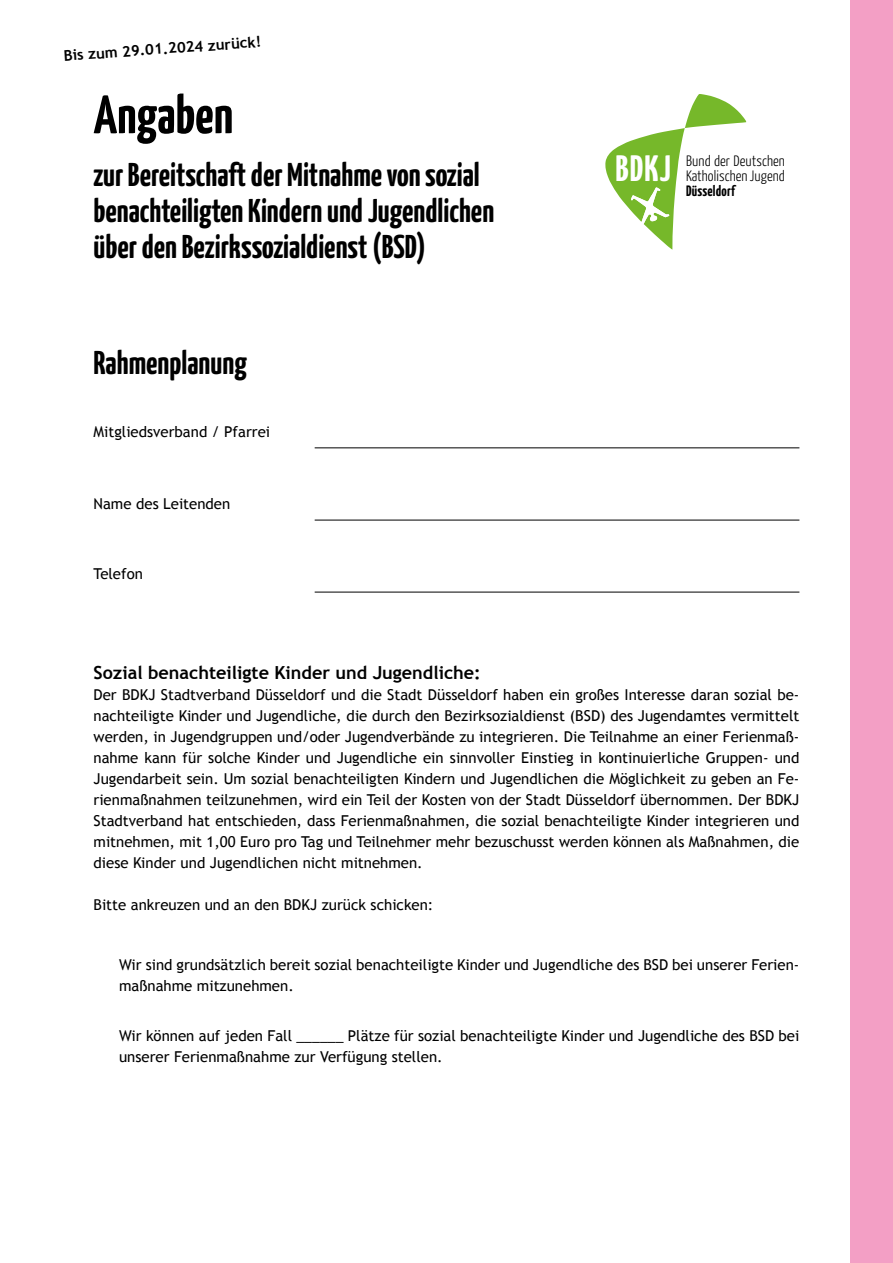
<style>
.page{position:relative;width:893px;height:1263px;background:#fff}
.page>*{position:absolute;margin:0;border:0;box-sizing:border-box;transform-origin:0 0}
.t1{font:700 54px "Yanone Kaffeesatz";color:#000}
.t2{font:700 36.75px "Yanone Kaffeesatz";color:#fff}
.t3{font:700 33px/36px "Yanone Kaffeesatz";color:#000}
.t4{font:700 18px "Trebuchet MS";color:#000}
.t5{font:15px/21px "Trebuchet MS";color:#000}
.t6{font:300 15px/14.7px "Yanone Kaffeesatz";letter-spacing:.005em;color:#000}
.t7{font:700 15px "Trebuchet MS";color:#000}
.t8{font:700 15px "Yanone Kaffeesatz";letter-spacing:.015em;color:#000}
</style>
<div class="page">
<svg style="left:605px;top:94px;width:142px;height:156px"></svg>
<div style="left:850px;top:0;width:43px;height:1263px;background:#f39fc5"></div>
<hr style="left:315px;top:448px;width:484px;height:1px;background:#000">
<hr style="left:315px;top:520px;width:484px;height:1px;background:#000">
<hr style="left:315px;top:592px;width:484px;height:1px;background:#000">
<p class="t7" style="left:63px;top:46px;width:199px;rotate:-4deg">Bis zum 29.01.2024 zurück!</p>
<h1 class="t1" style="left:94px;top:82px;width:141px">Angaben</h1>
<h3 class="t3" style="left:94px;top:156px;width:402px">zur Bereitschaft der Mitnahme von sozial benachteiligten Kindern und Jugendlichen über den Bezirkssozialdienst (BSD)</h3>
<h3 class="t3" style="left:94px;top:343px;width:155px">Rahmenplanung</h3>
<p class="t5" style="left:94px;top:421px;width:178px">Mitgliedsverband / Pfarrei</p>
<p class="t5" style="left:94px;top:493px;width:138px">Name des Leitenden</p>
<p class="t5" style="left:94px;top:563px;width:51px">Telefon</p>
<h2 class="t2" style="left:615px;top:146px;width:57px">BDKJ</h2>
<p class="t6" style="left:686px;top:153px;width:100px">Bund der Deutschen<br>Katholischen Jugend</p>
<p class="t8" style="left:686px;top:181px;width:50px">Düsseldorf</p>
<p class="t4" style="left:94px;top:662px;width:389px">Sozial benachteiligte Kinder und Jugendliche:</p>
<p class="t5" style="left:94px;top:685px;width:707px;text-align:justify">Der BDKJ Stadtverband Düsseldorf und die Stadt Düsseldorf haben ein großes Interesse daran sozial be&shy;nachteiligte Kinder und Jugendliche, die durch den Bezirksozialdienst (BSD) des Jugendamtes vermittelt werden, in Jugendgruppen und/oder Jugendverbände zu integrieren. Die Teilnahme an einer Ferienmaß&shy;nahme kann für solche Kinder und Jugendliche ein sinnvoller Einstieg in kontinuierliche Gruppen- und Jugendarbeit sein. Um sozial benachteiligten Kindern und Jugendlichen die Möglichkeit zu geben an Fe&shy;rienmaßnahmen teilzunehmen, wird ein Teil der Kosten von der Stadt Düsseldorf übernommen. Der BDKJ Stadtverband hat entschieden, dass Ferienmaßnahmen, die sozial benachteiligte Kinder integrieren und mitnehmen, mit 1,00 Euro pro Tag und Teilnehmer mehr bezuschusst werden können als Maßnahmen, die diese Kinder und Jugendlichen nicht mitnehmen.</p>
<p class="t5" style="left:94px;top:895px;width:341px">Bitte ankreuzen und an den BDKJ zurück schicken:</p>
<p class="t5" style="left:119px;top:954px;width:682px">Wir sind grundsätzlich bereit sozial benachteiligte Kinder und Jugendliche des BSD bei unserer Ferien&shy;maßnahme mitzunehmen.</p>
<p class="t5" style="left:119px;top:1025px;width:682px">Wir können auf jeden Fall ______ Plätze für sozial benachteiligte Kinder und Jugendliche des BSD bei unserer Ferienmaßnahme zur Verfügung stellen.</p>
</div>
